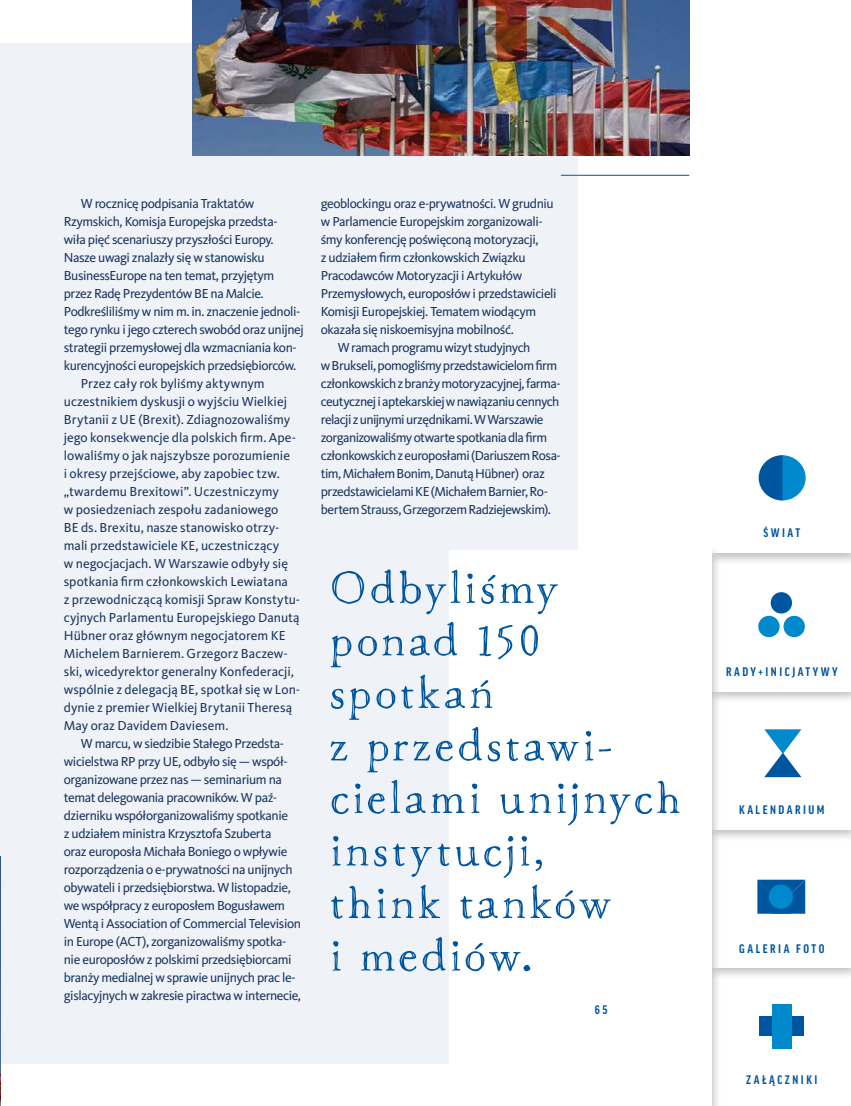
<style>
.page{position:relative;width:851px;height:1106px;background:#fff}
.page>*{position:absolute;margin:0;border:0;box-sizing:border-box;transform-origin:0 0}
.t1{font:13.5px "Kievit Pro";letter-spacing:-.03em;color:#1a355f}
.t2{font:13.5px "Kievit Pro";color:#1a355f}
.t3{font:13.5px "Kievit Pro";letter-spacing:.005em;color:#1a355f}
.t4{font:700 condensed 12px "Good OT";letter-spacing:.21em;color:#00559f}
.t5{font:700 condensed 12px "Good Pro";letter-spacing:.21em;color:#00559f}
</style>
<div class="page">
<div style="left:706px;top:825px;width:144px;height:155px;background:#000;opacity:.25"></div>
<div style="left:712px;top:829px;width:138px;height:138px;background:#fff"></div>
<div style="left:706px;top:686px;width:144px;height:156px;background:#000;opacity:.25"></div>
<div style="left:712px;top:691px;width:138px;height:138px;background:#fff"></div>
<div style="left:706px;top:548px;width:144px;height:156px;background:#000;opacity:.25"></div>
<div style="left:712px;top:553px;width:138px;height:138px;background:#fff"></div>
<div style="left:705px;top:410px;width:145px;height:155px;background:#000;opacity:.25"></div>
<div style="left:712px;top:415px;width:138px;height:138px;background:#fff"></div>
<div style="left:662px;top:415px;width:83px;height:138px;background:#fff"></div>
<div style="left:682px;top:544px;width:40px;height:562px;background:#000;opacity:.25"></div>
<div style="left:681px;top:545px;width:30px;height:561px;background:#fff"></div>
<div style="left:759px;top:1016px;width:45px;height:19px;background:#00559f"></div>
<div style="left:758px;top:616px;width:21px;height:21px;background:#0089cd;border-radius:50%"></div>
<div style="left:770px;top:592px;width:21px;height:21px;background:#00559f;border-radius:50%"></div>
<div style="left:783px;top:616px;width:21px;height:21px;background:#0089cd;border-radius:50%"></div>
<svg style="left:758px;top:455px;width:47px;height:45px"></svg>
<svg style="left:764px;top:729px;width:37px;height:48px"></svg>
<div style="left:772px;top:1004px;width:19px;height:44px;background:#0089cd"></div>
<svg style="left:757px;top:879px;width:48px;height:34px"></svg>
<div style="left:768px;top:884px;width:24px;height:24px;background:#0089cd;border-radius:50%"></div>
<div style="left:697px;top:402px;width:153px;height:19px;background:#fff"></div>
<img style="left:0;top:1063px;width:1px;height:43px">
<hr style="left:560px;top:175px;width:129px;height:1px;background:#00559f">
<div style="left:0;top:43px;width:577px;height:1020px;background:#eff2f6"></div>
<img style="left:192px;top:0;width:497px;height:155px">
<div style="left:449px;top:550px;width:186px;height:532px;background:#fff"></div>
<svg style="left:332px;top:937px;width:198px;height:34px"></svg>
<svg style="left:331px;top:884px;width:279px;height:34px"></svg>
<svg style="left:332px;top:835px;width:210px;height:42px"></svg>
<svg style="left:331px;top:779px;width:348px;height:46px"></svg>
<svg style="left:331px;top:727px;width:280px;height:45px"></svg>
<svg style="left:331px;top:674px;width:161px;height:46px"></svg>
<svg style="left:331px;top:622px;width:207px;height:45px"></svg>
<svg style="left:332px;top:569px;width:226px;height:45px"></svg>
<p class="t1" style="left:81px;top:195px;width:175px">W rocznicę podpisania Traktatów</p>
<p class="t1" style="left:64px;top:213px;width:215px">Rzymskich, Komisja Europejska przedsta-</p>
<p class="t1" style="left:64px;top:231px;width:211px">wiła pięć scenariuszy przyszłości Europy.</p>
<p class="t1" style="left:64px;top:249px;width:202px">Nasze uwagi znalazły się w stanowisku</p>
<p class="t1" style="left:64px;top:267px;width:212px">BusinessEurope na ten temat, przyjętym</p>
<p class="t1" style="left:64px;top:285px;width:201px">przez Radę Prezydentów BE na Malcie.</p>
<p class="t1" style="left:64px;top:303px;width:238px">Podkreśliliśmy w nim m. in. znaczenie jednoli-</p>
<p class="t1" style="left:64px;top:321px;width:241px">tego rynku i jego czterech swobód oraz unijnej</p>
<p class="t1" style="left:64px;top:339px;width:234px">strategii przemysłowej dla wzmacniania kon-</p>
<p class="t1" style="left:64px;top:357px;width:234px">kurencyjności europejskich przedsiębiorców.</p>
<p class="t2" style="left:81px;top:375px;width:185px">Przez cały rok byliśmy aktywnym</p>
<p class="t2" style="left:64px;top:393px;width:225px">uczestnikiem dyskusji o wyjściu Wielkiej</p>
<p class="t2" style="left:64px;top:411px;width:228px">Brytanii z UE (Brexit). Zdiagnozowaliśmy</p>
<p class="t2" style="left:64px;top:429px;width:234px">jego konsekwencje dla polskich firm. Ape-</p>
<p class="t2" style="left:64px;top:447px;width:228px">lowaliśmy o jak najszybsze porozumienie</p>
<p class="t3" style="left:64px;top:465px;width:217px">i okresy przejściowe, aby zapobiec tzw.</p>
<p class="t2" style="left:64px;top:483px;width:216px">„twardemu Brexitowi”. Uczestniczymy</p>
<p class="t2" style="left:64px;top:501px;width:216px">w posiedzeniach zespołu zadaniowego</p>
<p class="t2" style="left:64px;top:519px;width:217px">BE ds. Brexitu, nasze stanowisko otrzy-</p>
<p class="t2" style="left:64px;top:537px;width:217px">mali przedstawiciele KE, uczestniczący</p>
<p class="t2" style="left:64px;top:555px;width:226px">w negocjacjach. W Warszawie odbyły się</p>
<p class="t2" style="left:64px;top:573px;width:226px">spotkania firm członkowskich Lewiatana</p>
<p class="t2" style="left:64px;top:591px;width:238px">z przewodniczącą komisji Spraw Konstytu-</p>
<p class="t2" style="left:64px;top:609px;width:237px">cyjnych Parlamentu Europejskiego Danutą</p>
<p class="t2" style="left:64px;top:627px;width:223px">Hübner oraz głównym negocjatorem KE</p>
<p class="t2" style="left:64px;top:645px;width:225px">Michelem Barnierem. Grzegorz Baczew-</p>
<p class="t2" style="left:64px;top:663px;width:232px">ski, wicedyrektor generalny Konfederacji,</p>
<p class="t2" style="left:64px;top:681px;width:238px">wspólnie z delegacją BE, spotkał się w Lon-</p>
<p class="t2" style="left:64px;top:699px;width:230px">dynie z premier Wielkiej Brytanii Theresą</p>
<p class="t2" style="left:64px;top:717px;width:166px">May oraz Davidem Daviesem.</p>
<p class="t1" style="left:81px;top:735px;width:205px">W marcu, w siedzibie Stałego Przedsta-</p>
<p class="t1" style="left:64px;top:753px;width:225px">wicielstwa RP przy UE, odbyło się ― współ-</p>
<p class="t1" style="left:64px;top:771px;width:219px">organizowane przez nas ― seminarium na</p>
<p class="t1" style="left:64px;top:789px;width:215px">temat delegowania pracowników. W paź-</p>
<p class="t1" style="left:64px;top:807px;width:226px">dzierniku współorganizowaliśmy spotkanie</p>
<p class="t1" style="left:64px;top:825px;width:209px">z udziałem ministra Krzysztofa Szuberta</p>
<p class="t1" style="left:64px;top:843px;width:225px">oraz europosła Michała Boniego o wpływie</p>
<p class="t1" style="left:64px;top:861px;width:230px">rozporządzenia o e-prywatności na unijnych</p>
<p class="t1" style="left:64px;top:879px;width:228px">obywateli i przedsiębiorstwa. W listopadzie,</p>
<p class="t1" style="left:64px;top:897px;width:223px">we współpracy z europosłem Bogusławem</p>
<p class="t1" style="left:64px;top:915px;width:239px">Wentą i Association of Commercial Television</p>
<p class="t1" style="left:64px;top:933px;width:224px">in Europe (ACT), zorganizowaliśmy spotka-</p>
<p class="t1" style="left:64px;top:951px;width:229px">nie europosłów z polskimi przedsiębiorcami</p>
<p class="t1" style="left:64px;top:969px;width:233px">branży medialnej w sprawie unijnych prac le-</p>
<p class="t1" style="left:64px;top:987px;width:239px">gislacyjnych w zakresie piractwa w internecie,</p>
<p class="t1" style="left:321px;top:195px;width:234px">geoblockingu oraz e-prywatności. W grudniu</p>
<p class="t1" style="left:321px;top:213px;width:223px">w Parlamencie Europejskim zorganizowali-</p>
<p class="t1" style="left:321px;top:231px;width:219px">śmy konferencję poświęconą motoryzacji,</p>
<p class="t1" style="left:321px;top:249px;width:206px">z udziałem firm członkowskich Związku</p>
<p class="t1" style="left:321px;top:267px;width:203px">Pracodawców Motoryzacji i Artykułów</p>
<p class="t1" style="left:321px;top:285px;width:237px">Przemysłowych, europosłów i przedstawicieli</p>
<p class="t1" style="left:321px;top:303px;width:217px">Komisji Europejskiej. Tematem wiodącym</p>
<p class="t1" style="left:321px;top:321px;width:194px">okazała się niskoemisyjna mobilność.</p>
<p class="t1" style="left:338px;top:339px;width:194px">W ramach programu wizyt studyjnych</p>
<p class="t1" style="left:321px;top:357px;width:238px">w Brukseli, pomogliśmy przedstawicielom firm</p>
<p class="t1" style="left:321px;top:375px;width:241px">członkowskich z branży motoryzacyjnej, farma-</p>
<p class="t1" style="left:321px;top:393px;width:240px">ceutycznej i aptekarskiej w nawiązaniu cennych</p>
<p class="t1" style="left:321px;top:411px;width:224px">relacji z unijnymi urzędnikami. W Warszawie</p>
<p class="t1" style="left:321px;top:429px;width:228px">zorganizowaliśmy otwarte spotkania dla firm</p>
<p class="t1" style="left:321px;top:447px;width:241px">członkowskich z europosłami (Dariuszem Rosa-</p>
<p class="t1" style="left:321px;top:465px;width:226px">tim, Michałem Bonim, Danutą Hübner) oraz</p>
<p class="t1" style="left:321px;top:483px;width:228px">przedstawicielami KE (Michałem Barnier, Ro-</p>
<p class="t1" style="left:321px;top:501px;width:232px">bertem Strauss, Grzegorzem Radziejewskim).</p>
<p class="t4" style="left:594px;top:1003px;width:14px">65</p>
<p class="t5" style="left:763px;top:526px;width:38px">ŚWIAT</p>
<p class="t4" style="left:726px;top:664px;width:113px">RADY+INICJATYWY</p>
<p class="t4" style="left:739px;top:803px;width:87px">KALENDARIUM</p>
<p class="t4" style="left:739px;top:941px;width:87px">GALERIA FOTO</p>
<p class="t5" style="left:746px;top:1073px;width:73px">ZAŁĄCZNIKI</p>
</div>
